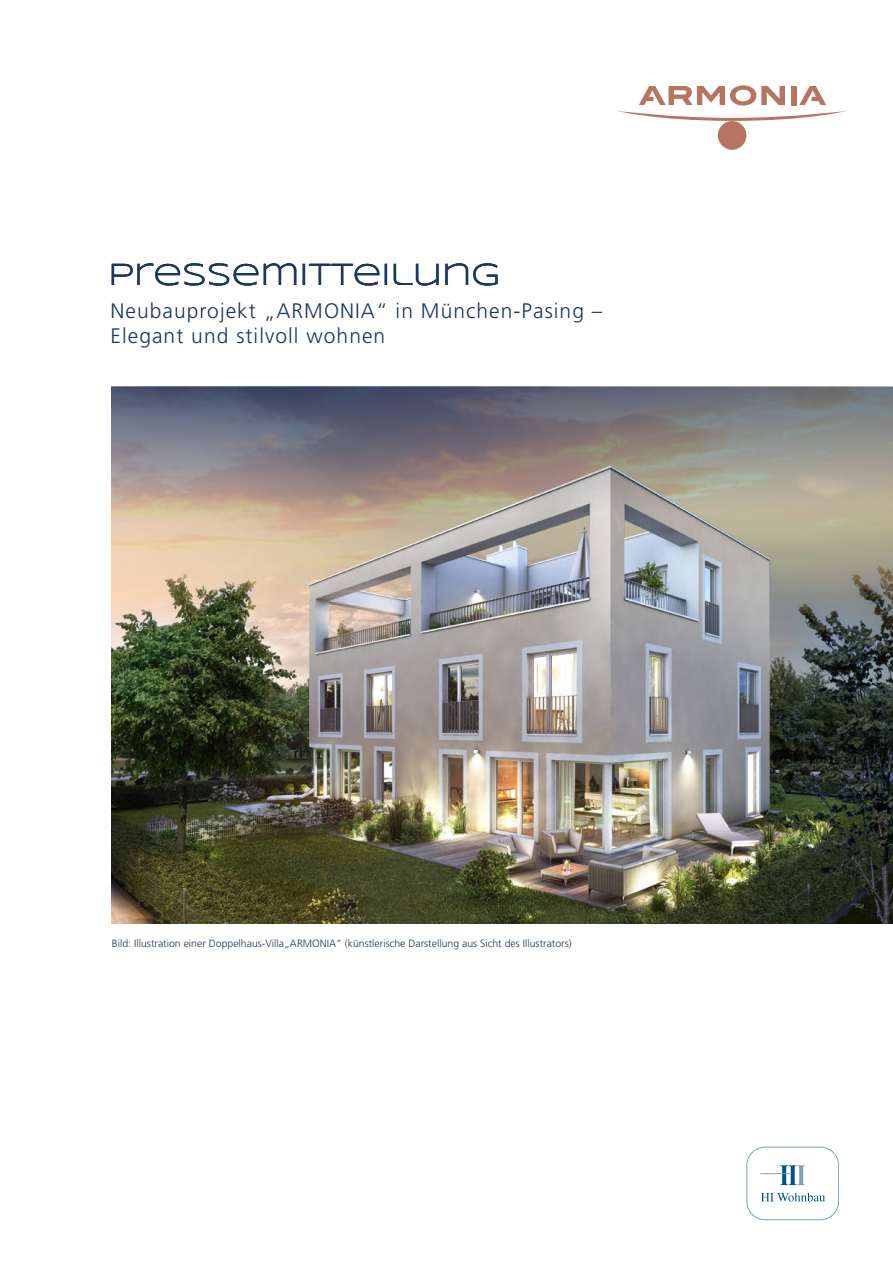
<style>
.page{position:relative;width:893px;height:1263px;background:#fff}
.page>*{position:absolute;margin:0;border:0;box-sizing:border-box;transform-origin:0 0}
.t1{font:31.5px "Syncopate";color:#1b365f}
.t2{font:300 21px/25.5px "Frutiger";letter-spacing:.05em;color:#1b365f}
.t3{font:300 10.5px "Frutiger";color:#1b365f}
</style>
<div class="page">
<img style="left:112px;top:567px;width:781px;height:357px">
<div style="left:746px;top:1147px;width:93px;height:73px;border:1px solid #80a1b2;border-radius:18px"></div>
<svg style="left:761px;top:1193px;width:64px;height:8px"></svg>
<svg style="left:780px;top:1165px;width:25px;height:20px"></svg>
<hr style="left:760px;top:1173px;width:30px;height:1px;background:#80a1b2">
<div style="left:718px;top:121px;width:28px;height:29px;background:#b67461;border-radius:50%"></div>
<svg style="left:617px;top:85px;width:230px;height:36px"></svg>
<svg style="left:112px;top:387px;width:781px;height:180px;background:#98928e"></svg>
<h1 class="t1" style="left:108px;top:257px;width:393px">PRESSEMITTEILUNG</h1>
<h2 class="t2" style="left:111px;top:298px;width:493px">Neubauprojekt „ARMONIA“ in München-Pasing –<br>Elegant und stilvoll wohnen</h2>
<p class="t3" style="left:112px;top:937px;width:461px">Bild: Illustration einer Doppelhaus-Villa„ARMONIA“ (künstlerische Darstellung aus Sicht des Illustrators)</p>
</div>
